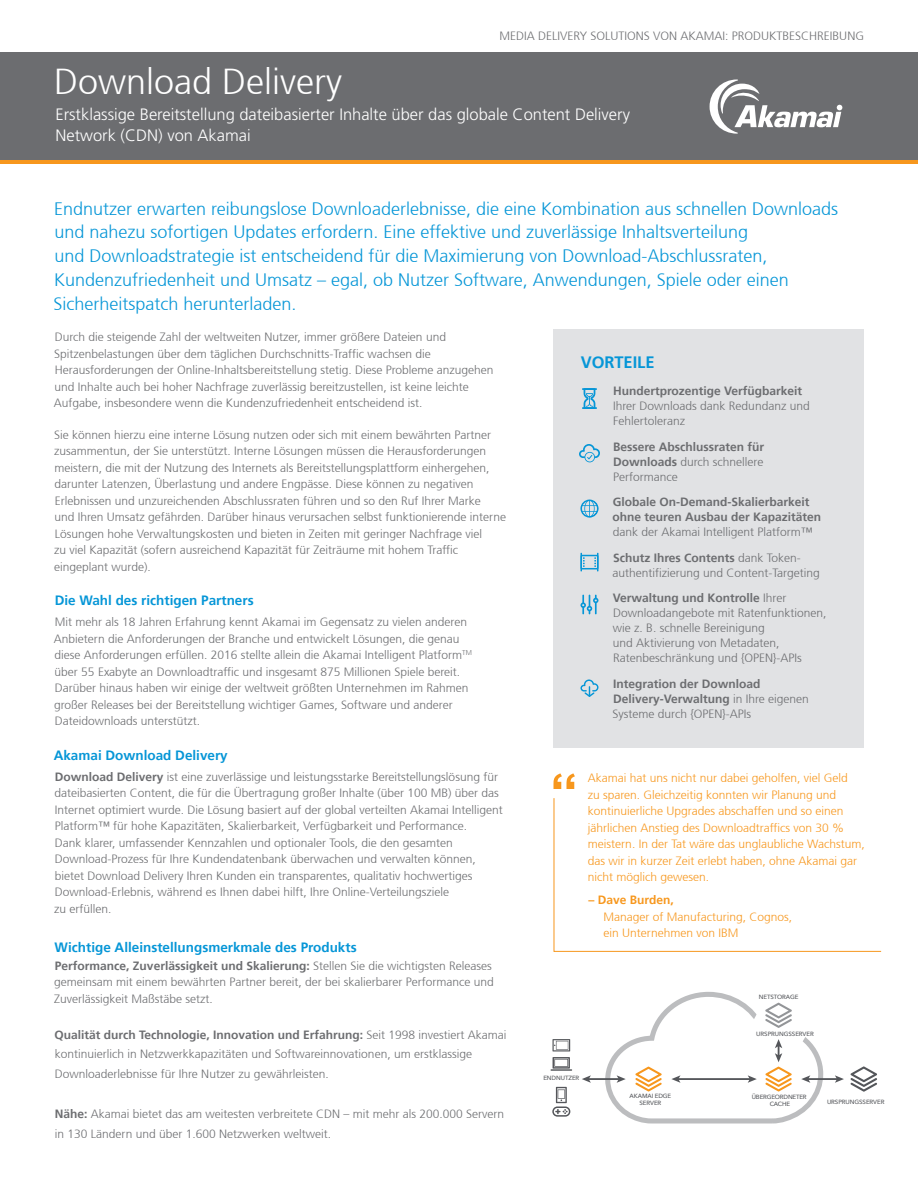
<style>
.page{position:relative;width:918px;height:1188px;background:#fff}
.page>*{position:absolute;margin:0;border:0;box-sizing:border-box;transform-origin:0 0}
.t1{font:300 36px "Frutiger 45";color:#fff}
.t2{font:300 18px/24px "Frutiger 45";color:#0696d7}
.t3{font:300 16.5px/21px "Frutiger LT Std";color:#fff}
.t4{font:700 16.5px "Frutiger 65";color:#0696d7}
.t5{font:700 13.5px "Frutiger 65";color:#0696d7}
.t6{font:300 12px/16.5px "Frutiger 45";color:#6c6d70}
.t7{font:700 12px/15px "Frutiger 65";color:#6c6d70}
.t8{font:300 12px/16.5px "Frutiger 45";color:#f7971d}
.t9{font:700 12px "Frutiger 65";color:#f7971d}
.t10{font:500 6.15px/7.4px "Avenir Next";letter-spacing:-.01em;color:#54565a;text-align:center}
.s1{font-family:"Frutiger 65";font-weight:700}
.s2{font-family:"Frutiger 45";font-weight:300}
</style>
<div class="page">
<div style="left:0;top:52px;width:918px;height:108px;background:#6c6d70"></div>
<div style="left:554px;top:329px;width:310px;height:419px;background:#e1e2e4"></div>
<hr style="left:0;top:160px;width:918px;height:4px;background:#f7971d">
<svg style="left:553px;top:798px;width:329px;height:154px"></svg>
<svg style="left:554px;top:773px;width:21px;height:16px"></svg>
<svg style="left:710px;top:79px;width:132px;height:55px"></svg>
<svg style="left:553px;top:1039px;width:17px;height:12px"></svg>
<svg style="left:553px;top:1057px;width:17px;height:12px"></svg>
<hr style="left:551px;top:1069px;width:21px;height:2px;background:#54565a">
<svg style="left:552px;top:1087px;width:18px;height:30px"></svg>
<hr style="left:588px;top:1078px;width:31px;height:2px;background:#54565a">
<svg style="left:582px;top:1075px;width:9px;height:8px"></svg>
<hr style="left:808px;top:1078px;width:30px;height:2px;background:#54565a">
<svg style="left:835px;top:1075px;width:9px;height:8px"></svg>
<svg style="left:850px;top:1066px;width:27px;height:26px"></svg>
<svg style="left:603px;top:991px;width:223px;height:133px"></svg>
<svg style="left:582px;top:388px;width:15px;height:21px"></svg>
<svg style="left:580px;top:680px;width:18px;height:17px"></svg>
<svg style="left:580px;top:500px;width:18px;height:18px"></svg>
<svg style="left:580px;top:553px;width:18px;height:19px"></svg>
<svg style="left:581px;top:595px;width:17px;height:19px"></svg>
<svg style="left:579px;top:444px;width:21px;height:18px"></svg>
<p class="t6" style="left:499px;top:28px;width:366px">MEDIA DELIVERY SOLUTIONS VON AKAMAI: PRODUKTBESCHREIBUNG</p>
<h1 class="t1" style="left:54px;top:61px;width:290px">Download Delivery</h1>
<h3 class="t3" style="left:56px;top:104px;width:576px">Erstklassige Bereitstellung dateibasierter Inhalte über das globale Content Delivery<br>Network (CDN) von Akamai</h3>
<p class="t2" style="left:53px;top:197px;width:786px">Endnutzer erwarten reibungslose Downloaderlebnisse, die eine Kombination aus schnellen Downloads und nahezu sofortigen Updates erfordern. Eine effektive und zuverlässige Inhaltsverteilung<br>und Downloadstrategie ist entscheidend für die Maximierung von Download-Abschlussraten, Kundenzufriedenheit und Umsatz – egal, ob Nutzer Software, Anwendungen, Spiele oder einen Sicherheitspatch herunterladen.</p>
<p class="t6" style="left:54px;top:329px;width:441px">Durch die steigende Zahl der weltweiten Nutzer, immer größere Dateien und Spitzenbelastungen über dem täglichen Durchschnitts-Traffic wachsen die Herausforderungen der Online-Inhaltsbereitstellung stetig. Diese Probleme anzugehen und Inhalte auch bei hoher Nachfrage zuverlässig bereitzustellen, ist keine leichte Aufgabe, insbesondere wenn die Kundenzufriedenheit entscheidend ist.</p>
<p class="t6" style="left:54px;top:426px;width:453px">Sie können hierzu eine interne Lösung nutzen oder sich mit einem bewährten Partner zusammentun, der Sie unterstützt. Interne Lösungen müssen die Herausforderungen meistern, die mit der Nutzung des Internets als Bereitstellungsplattform einhergehen, darunter Latenzen, Überlastung und andere Engpässe. Diese können zu negativen Erlebnissen und unzureichenden Abschlussraten führen und so den Ruf Ihrer Marke<br>und Ihren Umsatz gefährden. Darüber hinaus verursachen selbst funktionierende interne Lösungen hohe Verwaltungskosten und bieten in Zeiten mit geringer Nachfrage viel<br>zu viel Kapazität (sofern ausreichend Kapazität für Zeiträume mit hohem Traffic eingeplant wurde).</p>
<p class="t5" style="left:55px;top:592px;width:201px">Die Wahl des richtigen Partners</p>
<p class="t6" style="left:54px;top:614px;width:419px">Mit mehr als 18 Jahren Erfahrung kennt Akamai im Gegensatz zu vielen anderen Anbietern die Anforderungen der Branche und entwickelt Lösungen, die genau diese Anforderungen erfüllen. 2016 stellte allein die Akamai Intelligent Platform<sup>TM </sup>über 55 Exabyte an Downloadtraffic und insgesamt 875 Millionen Spiele bereit.<br>Darüber hinaus haben wir einige der weltweit größten Unternehmen im Rahmen großer Releases bei der Bereitstellung wichtiger Games, Software und anderer Dateidownloads unterstützt.</p>
<p class="t5" style="left:54px;top:747px;width:176px">Akamai Download Delivery</p>
<p class="t6" style="left:54px;top:768px;width:450px"><span class="s1">Download Delivery</span> ist eine zuverlässige und leistungsstarke Bereitstellungslösung für dateibasierten Content, die für die Übertragung großer Inhalte (über 100 MB) über das Internet optimiert wurde. Die Lösung basiert auf der global verteilten Akamai Intelligent Platform™ für hohe Kapazitäten, Skalierbarkeit, Verfügbarkeit und Performance.<br>Dank klarer, umfassender Kennzahlen und optionaler Tools, die den gesamten Download-Prozess für Ihre Kundendatenbank überwachen und verwalten können, bietet Download Delivery Ihren Kunden ein transparentes, qualitativ hochwertiges Download-Erlebnis, während es Ihnen dabei hilft, Ihre Online-Verteilungsziele<br>zu erfüllen.</p>
<p class="t5" style="left:55px;top:939px;width:304px">Wichtige Alleinstellungsmerkmale des Produkts</p>
<p class="t7" style="left:55px;top:958px;width:438px">Performance, Zuverlässigkeit und Skalierung: <span class="s2">Stellen Sie die wichtigsten Releases</span></p>
<p class="t6" style="left:54px;top:974px;width:441px">gemeinsam mit einem bewährten Partner bereit, der bei skalierbarer Performance und<br>Zuverlässigkeit Maßstäbe setzt.</p>
<p class="t7" style="left:55px;top:1027px;width:453px">Qualität durch Technologie, Innovation und Erfahrung: <span class="s2">Seit 1998 investiert Akamai</span></p>
<p class="t6" style="left:55px;top:1044px;width:419px;line-height:19.5px">kontinuierlich in Netzwerkkapazitäten und Softwareinnovationen, um erstklassige<br>Downloaderlebnisse für Ihre Nutzer zu gewährleisten.</p>
<p class="t6" style="left:55px;top:1104px;width:451px;line-height:19.5px"><span class="s1">Nähe:</span> Akamai bietet das am weitesten verbreitete CDN – mit mehr als 200.000 Servern in 130 Ländern und über 1.600 Netzwerken weltweit.</p>
<h3 class="t4" style="left:581px;top:353px;width:75px">VORTEILE</h3>
<p class="t7" style="left:601px;top:384px;width:203px">• Hundertprozentige Verfügbarkeit</p>
<p class="t6" style="left:613px;top:399px;width:198px;line-height:15px">Ihrer Downloads dank Redundanz und<br>Fehlertoleranz</p>
<p class="t7" style="left:601px;top:439px;width:165px">• Bessere Abschlussraten für</p>
<p class="t6" style="left:613px;top:455px;width:152px;line-height:15px"><span class="s1">Downloads</span> durch schnellere<br>Performance</p>
<p class="t7" style="left:613px;top:495px;width:210px;text-indent:-12px">• Globale On-Demand-Skalierbarkeit ohne teuren Ausbau der Kapazitäten</p>
<p class="t6" style="left:613px;top:524px;width:201px">dank der Akamai Intelligent Platform™</p>
<p class="t7" style="left:601px;top:550px;width:202px">• Schutz Ihres Contents <span class="s2">dank Token-</span></p>
<p class="t6" style="left:613px;top:565px;width:209px">authentifizierung und Content-Targeting</p>
<p class="t7" style="left:601px;top:591px;width:187px">• Verwaltung und Kontrolle <span class="s2">Ihrer</span></p>
<p class="t6" style="left:613px;top:606px;width:215px;line-height:15px">Downloadangebote mit Ratenfunktionen, wie z. B. schnelle Bereinigung<br>und Aktivierung von Metadaten, Ratenbeschränkung und {OPEN}-APIs</p>
<p class="t7" style="left:613px;top:676px;width:197px;text-indent:-12px">• Integration der Download<br>Delivery-Verwaltung <span class="s2">in Ihre eigenen</span></p>
<p class="t6" style="left:613px;top:706px;width:140px">Systeme durch {OPEN}-APIs</p>
<p class="t8" style="left:588px;top:770px;width:278px">Akamai hat uns nicht nur dabei geholfen, viel Geld<br>zu sparen. Gleichzeitig konnten wir Planung und kontinuierliche Upgrades abschaffen und so einen jährlichen Anstieg des Downloadtraffics von 30 % meistern. In der Tat wäre das unglaubliche Wachstum, das wir in kurzer Zeit erlebt haben, ohne Akamai gar nicht möglich gewesen.</p>
<p class="t9" style="left:589px;top:893px;width:87px">– Dave Burden,</p>
<p class="t8" style="left:604px;top:909px;width:190px">Manager of Manufacturing, Cognos, ein Unternehmen von IBM</p>
<p class="t10" style="left:759px;top:993px;width:41px">NETSTORAGE</p>
<p class="t10" style="left:756px;top:1029px;width:59px">URSPRUNGSSERVER</p>
<p class="t10" style="left:543px;top:1074px;width:37px">ENDNUTZER</p>
<p class="t10" style="left:752px;top:1093px;width:56px">ÜBERGEORDNETER<br>CACHE</p>
<p class="t10" style="left:827px;top:1098px;width:59px">URSPRUNGSSERVER</p>
<p class="t10" style="left:630px;top:1092px;width:43px">AKAMAI EDGE<br>SERVER</p>
</div>
